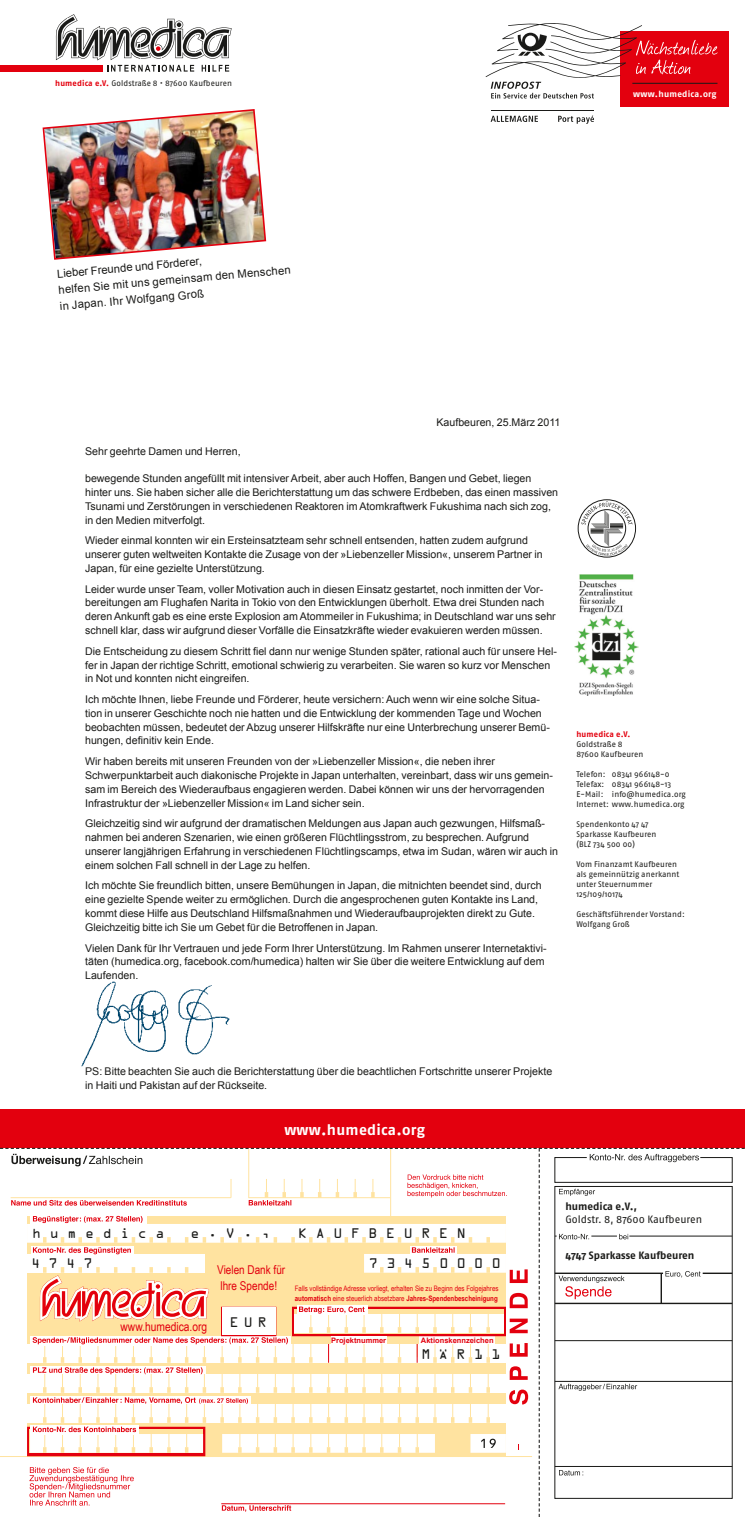
<style>
.page{position:relative;width:745px;height:1517px;background:#fff}
.page>*{position:absolute;margin:0;border:0;box-sizing:border-box;transform-origin:0 0}
.t1{font:700 15px "Fago OT";letter-spacing:.02em;color:#fff}
.t2{font:12.5px "OCRA Std";letter-spacing:.69em;color:#1a1a18}
.t3{font:12.5px "Arial Narrow";color:#e3000e}
.t4{font:12.5px "OCRA Std";letter-spacing:.67em;color:#1a1a18}
.t5{font:12.12px/16.5px "Arial Narrow";color:#e3000e}
.t6{font:11.25px/16.2px "Arial";color:#1a1a18}
.t7{font:10.62px/13.8px "Arial";color:#1a1a18}
.t8{font:700 10.62px "Fago OT";letter-spacing:-.005em;color:#1a1a18}
.t9{font:10.62px "Fago OT";color:#1a1a18}
.t10{font:700 8.75px "Fago OT";letter-spacing:.03em;color:#fff}
.t11{font:8.12px/10px "Fago OT";letter-spacing:.005em;color:#1a1a18}
.t12{font:700 8.12px "Fago OT";letter-spacing:.015em;color:#e3000e}
.t13{font:7.5px/9.4px "Arial Narrow";color:#e3000e}
.t14{font:700 7.5px "Arial";color:#e3000e}
.s1{font-weight:700;color:#e3000e}
.s2{font-weight:700}
</style>
<div class="page">
<div style="left:0;top:1109px;width:744px;height:39px;background:#e3000e"></div>
<img style="left:574px;top:574px;width:64px;height:122px">
<img style="left:42px;top:109px;width:225px;height:151px">
<svg style="left:577px;top:499px;width:58px;height:58px"></svg>
<div style="left:0;top:65px;width:103px;height:6px;background:#e3000e"></div>
<svg style="left:56px;top:14px;width:175px;height:58px"></svg>
<div style="left:620px;top:31px;width:108px;height:76px;background:#e3000e"></div>
<hr style="left:491px;top:110px;width:102px;height:1px;background:#1a1a18">
<svg style="left:490px;top:116px;width:47px;height:6px"></svg>
<svg style="left:558px;top:116px;width:35px;height:8px"></svg>
<svg style="left:485px;top:23px;width:232px;height:75px"></svg>
<div style="left:524px;top:36px;width:11px;height:10px;background:#fff;border-radius:50%"></div>
<img style="left:81px;top:981px;width:148px;height:85px">
<svg style="left:0;top:1148px;width:744px;height:369px"></svg>
<p class="t11" style="left:55px;top:78px;width:178px"><span class="s1">humedica e.V.</span> Goldstraße 8 • 87600 Kaufbeuren</p>
<p class="t10" style="left:632px;top:89px;width:85px">www.humedica.org</p>
<p class="t6" style="left:56px;top:266px;width:234px;rotate:-5deg">Lieber Freunde und Förderer,<br>helfen Sie mit uns gemeinsam den Menschen in Japan. Ihr Wolfgang Groß</p>
<p class="t7" style="left:436px;top:415px;width:125px">Kaufbeuren, 25.März 2011</p>
<p class="t7" style="left:85px;top:444px;width:157px">Sehr geehrte Damen und Herren,</p>
<p class="t7" style="left:85px;top:472px;width:474px">bewegende Stunden angefüllt mit intensiver Arbeit, aber auch Hoffen, Bangen und Gebet, liegen hinter uns. Sie haben sicher alle die Berichterstattung um das schwere Erdbeben, das einen massiven Tsunami und Zerstörungen in verschiedenen Reaktoren im Atomkraftwerk Fukushima nach sich zog, in den Medien mitverfolgt.</p>
<p class="t7" style="left:85px;top:534px;width:459px">Wieder einmal konnten wir ein Ersteinsatzteam sehr schnell entsenden, hatten zudem aufgrund unserer guten weltweiten Kontakte die Zusage von der »Liebenzeller Mission«, unserem Partner in<br>Japan, für eine gezielte Unterstützung.</p>
<p class="t7" style="left:85px;top:582px;width:472px">Leider wurde unser Team, voller Motivation auch in diesen Einsatz gestartet, noch inmitten der Vor&shy;bereitungen am Flughafen Narita in Tokio von den Entwicklungen überholt. Etwa drei Stunden nach deren Ankunft gab es eine erste Explosion am Atommeiler in Fukushima; in Deutschland war uns sehr schnell klar, dass wir aufgrund dieser Vorfälle die Einsatzkräfte wieder evakuieren werden müssen.</p>
<p class="t7" style="left:85px;top:644px;width:473px">Die Entscheidung zu diesem Schritt fiel dann nur wenige Stunden später, rational auch für unsere Hel&shy;fer in Japan der richtige Schritt, emotional schwierig zu verarbeiten. Sie waren so kurz vor Menschen in Not und konnten nicht eingreifen.</p>
<p class="t7" style="left:85px;top:692px;width:466px">Ich möchte Ihnen, liebe Freunde und Förderer, heute versichern: Auch wenn wir eine solche Situa&shy;tion in unserer Geschichte noch nie hatten und die Entwicklung der kommenden Tage und Wochen beobachten müssen, bedeutet der Abzug unserer Hilfskräfte nur eine Unterbrechung unserer Bemü&shy;hungen, definitiv kein Ende.</p>
<p class="t7" style="left:85px;top:755px;width:469px">Wir haben bereits mit unseren Freunden von der »Liebenzeller Mission«, die neben ihrer Schwerpunktarbeit auch diakonische Projekte in Japan unterhalten, vereinbart, dass wir uns gemein&shy;sam im Bereich des Wiederaufbaus engagieren werden. Dabei können wir uns der hervorragenden Infrastruktur der »Liebenzeller Mission« im Land sicher sein.</p>
<p class="t7" style="left:85px;top:817px;width:474px">Gleichzeitig sind wir aufgrund der dramatischen Meldungen aus Japan auch gezwungen, Hilfsmaß&shy;nahmen bei anderen Szenarien, wie einen größeren Flüchtlingsstrom, zu besprechen. Aufgrund unserer langjährigen Erfahrung in verschiedenen Flüchtlingscamps, etwa im Sudan, wären wir auch in einem solchen Fall schnell in der Lage zu helfen.</p>
<p class="t7" style="left:85px;top:879px;width:457px">Ich möchte Sie freundlich bitten, unsere Bemühungen in Japan, die mitnichten beendet sind, durch eine gezielte Spende weiter zu ermöglichen. Durch die angesprochenen guten Kontakte ins Land, kommt diese Hilfe aus Deutschland Hilfsmaßnahmen und Wiederaufbauprojekten direkt zu Gute.<br>Gleichzeitig bitte ich Sie um Gebet für die Betroffenen in Japan.</p>
<p class="t7" style="left:85px;top:941px;width:463px">Vielen Dank für Ihr Vertrauen und jede Form Ihrer Unterstützung. Im Rahmen unserer Internetaktivi&shy;täten (humedica.org, facebook.com/humedica) halten wir Sie über die weitere Entwicklung auf dem<br>Laufenden.</p>
<p class="t12" style="left:576px;top:729px;width:55px">humedica e.V.</p>
<p class="t11" style="left:576px;top:739px;width:68px">Goldstraße 8<br>87600 Kaufbeuren</p>
<p class="t11" style="left:576px;top:769px;width:111px">Telefon: 08341 966148-0<br>Telefax: 08341 966148-13<br>E-Mail: info@humedica.org<br>Internet: www.humedica.org</p>
<p class="t11" style="left:576px;top:819px;width:81px">Spendenkonto 47 47<br>Sparkasse Kaufbeuren (BLZ 734 500 00)</p>
<p class="t11" style="left:576px;top:859px;width:104px">Vom Finanzamt Kaufbeuren als gemeinnützig anerkannt unter Steuernummer<br>125/109/10174</p>
<p class="t11" style="left:576px;top:909px;width:110px">Geschäftsführender Vorstand:<br>Wolfgang Groß</p>
<p class="t7" style="left:85px;top:1065px;width:468px">PS: Bitte beachten Sie auch die Berichterstattung über die beachtlichen Fortschritte unserer Projekte in Haiti und Pakistan auf der Rückseite.</p>
<h1 class="t1" style="left:284px;top:1120px;width:142px">www.humedica.org</h1>
<p class="t2" style="left:32px;top:1226px;width:134px">HUMEDICA</p>
<p class="t2" style="left:190px;top:1226px;width:81px">E.V.,</p>
<p class="t2" style="left:298px;top:1226px;width:169px">KAUFBEUREN</p>
<p class="t2" style="left:31px;top:1256px;width:63px">4747</p>
<p class="t4" style="left:369px;top:1256px;width:133px">73450000</p>
<p class="t5" style="left:217px;top:1261px;width:69px">Vielen Dank für<br>Ihre Spende!</p>
<p class="t13" style="left:295px;top:1284px;width:205px">Falls vollständige Adresse vorliegt, erhalten Sie zu Beginn des Folgejahres <span class="s2">automatisch</span> eine steuerlich absetzbare <span class="s2">Jahres-Spendenbescheinigung</span></p>
<p class="t14" style="left:331px;top:1335px;width:57px">Projektnummer</p>
<p class="t14" style="left:420px;top:1335px;width:74px">Aktionskennzeichen</p>
<p class="t2" style="left:230px;top:1315px;width:13px">EUR</p>
<p class="t3" style="left:120px;top:1319px;width:88px">www.humedica.org</p>
<p class="t2" style="left:421px;top:1347px;width:81px">MÄR11</p>
<p class="t8" style="left:565px;top:1200px;width:73px">humedica e.V.,</p>
<p class="t9" style="left:565px;top:1212px;width:138px">Goldstr. 8, 87600 Kaufbeuren</p>
<p class="t8" style="left:565px;top:1249px;width:130px">4747 Sparkasse Kaufbeuren</p>
</div>
